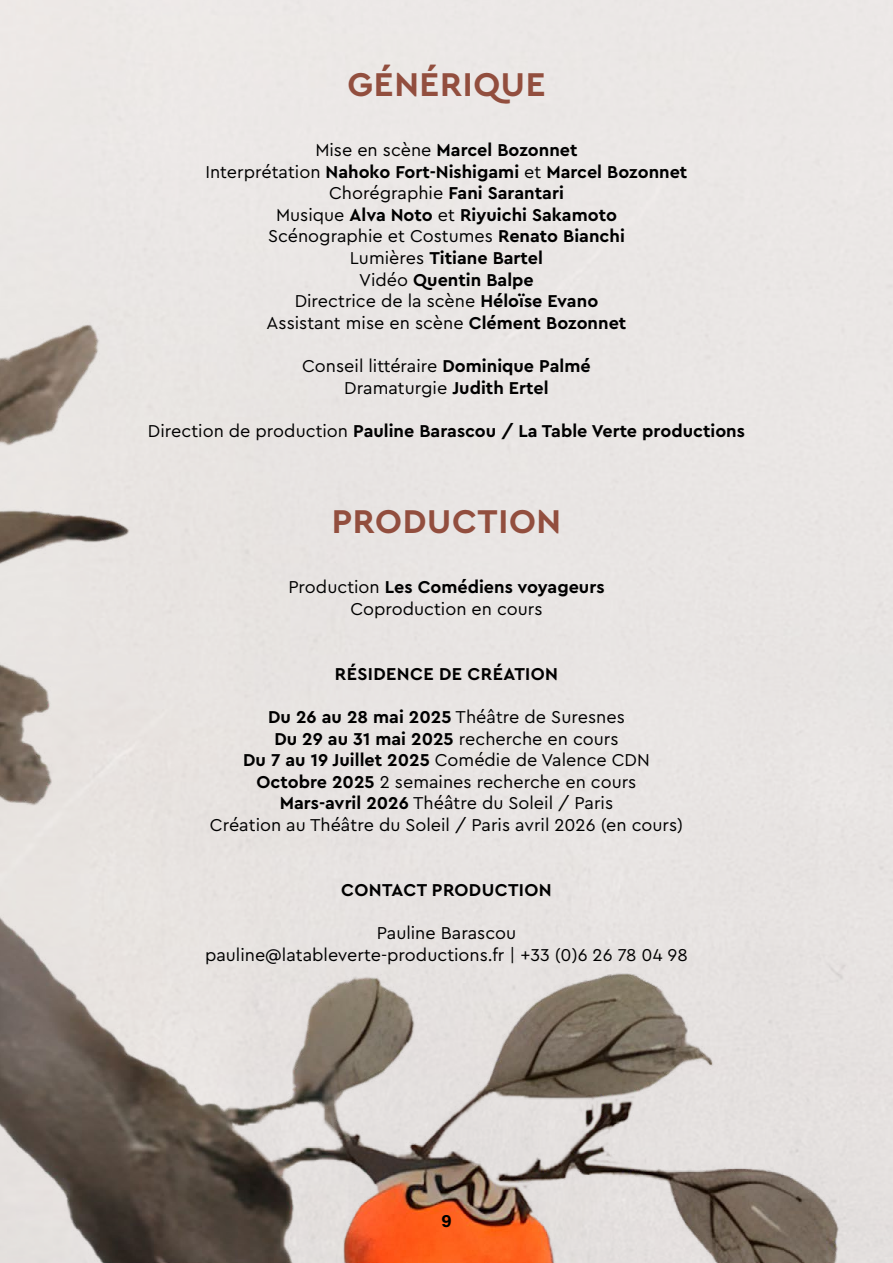
<style>
.page{position:relative;width:893px;height:1263px;background:#fff}
.page>*{position:absolute;margin:0;border:0;box-sizing:border-box;transform-origin:0 0}
.t1{font:700 34.5px "Cera PRO";letter-spacing:.02em;color:#924e3e}
.t2{font:18px/21.6px "Cera PRO";color:#000;text-align:center}
.t3{font:700 18px/21.6px "Cera PRO";color:#000;text-align:center}
.t4{font:700 18px "Cera PRO";letter-spacing:.02em;color:#000}
.t5{font:700 18px "Acumin Pro";color:#000}
.s1{font-weight:400}
.s2{font-weight:700}
</style>
<div class="page">
<img style="left:0;top:196px;width:893px;height:1067px">
<h1 class="t1" style="left:347px;top:61px;width:200px">GÉNÉRIQUE</h1>
<p class="t3" style="left:206px;top:138px;width:483px"><span class="s1">Mise en scène</span> Marcel Bozonnet<br><span class="s1">Interprétation</span> Nahoko Fort-Nishigami <span class="s1">et</span> Marcel Bozonnet <span class="s1">Chorégraphie</span> Fani Sarantari<br><span class="s1">Musique</span> Alva Noto <span class="s1">et</span> Riyuichi Sakamoto<br><span class="s1">Scénographie et Costumes</span> Renato Bianchi<br><span class="s1">Lumières</span> Titiane Bartel<br><span class="s1">Vidéo</span> Quentin Balpe<br><span class="s1">Directrice de la scène</span> Héloïse Evano<br><span class="s1">Assistant mise en scène</span> Clément Bozonnet</p>
<p class="t2" style="left:302px;top:354px;width:290px">Conseil littéraire <span class="s2">Dominique Palmé<br></span>Dramaturgie <span class="s2">Judith Ertel</span></p>
<p class="t3" style="left:148px;top:419px;width:599px"><span class="s1">Direction de production</span> Pauline Barascou / La Table Verte productions</p>
<h1 class="t1" style="left:332px;top:499px;width:231px">PRODUCTION</h1>
<p class="t2" style="left:288px;top:576px;width:318px">Production <span class="s2">Les Comédiens voyageurs<br></span>Coproduction en cours</p>
<p class="t4" style="left:335px;top:662px;width:225px">RÉSIDENCE DE CRÉATION</p>
<p class="t2" style="left:210px;top:705px;width:475px"><span class="s2">Du 26 au 28 mai 2025</span> Théâtre de Suresnes<br><span class="s2">Du 29 au 31 mai 2025</span> recherche en cours<br><span class="s2">Du 7 au 19 Juillet 2025</span> Comédie de Valence CDN <span class="s2">Octobre 2025</span> 2 semaines recherche en cours<br><span class="s2">Mars-avril 2026</span> Théâtre du Soleil / Paris<br>Création au Théâtre du Soleil / Paris avril 2026 (en cours)</p>
<p class="t4" style="left:341px;top:878px;width:212px">CONTACT PRODUCTION</p>
<p class="t2" style="left:205px;top:921px;width:484px">Pauline Barascou<br>pauline@latableverte-productions.fr | +33 (0)6 26 78 04 98</p>
<p class="t5" style="left:441px;top:1208px;width:12px">9</p>
</div>
